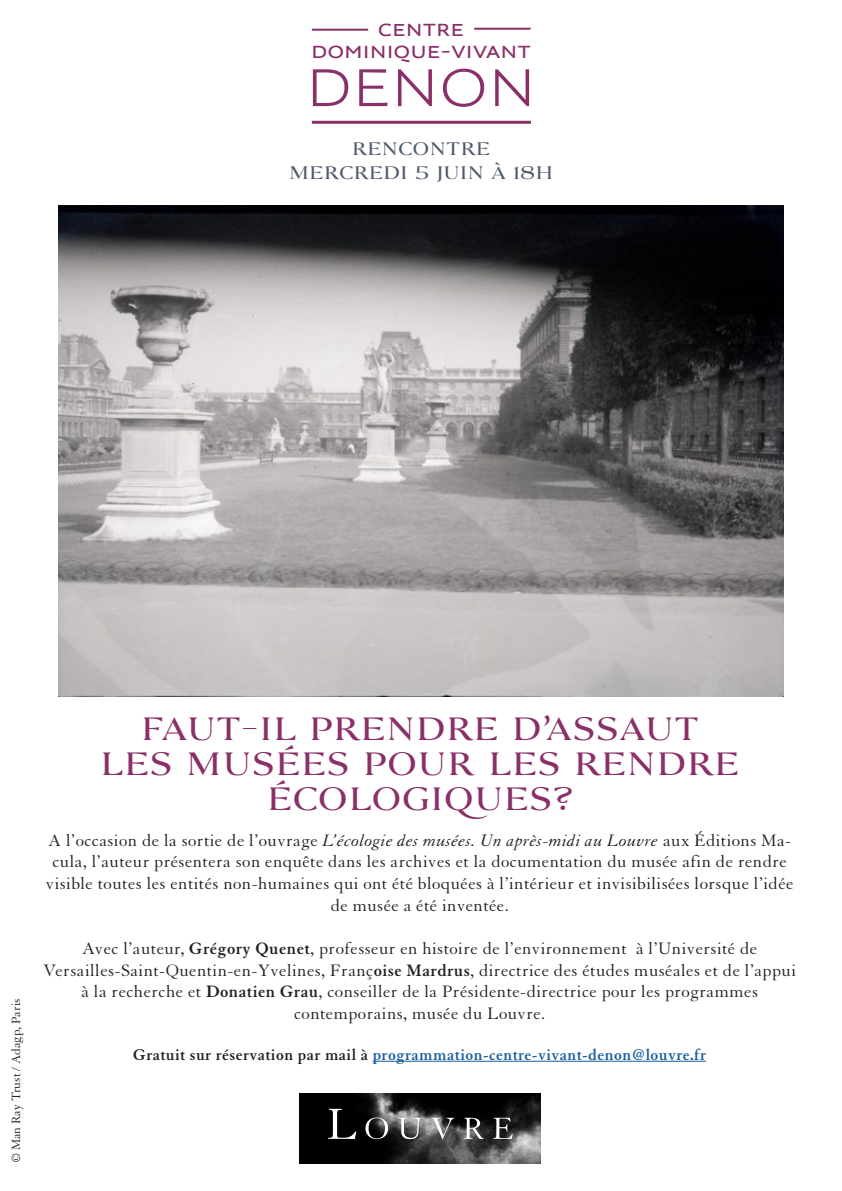
<style>
.page{position:relative;width:842px;height:1191px;background:#fff}
.page>*{position:absolute;margin:0;border:0;box-sizing:border-box;transform-origin:0 0}
.t1{font:52.5px "Louvre Sans Reg";color:#8a2f68}
.t2{font:32px "Louvre Serif Med";color:#8a2f68}
.t3{font:18px/21.6px "Granjon LT Std";letter-spacing:.025em;color:#231f20;text-align:center}
.t4{font:18px "Louvre Serif Med";color:#505b6d}
.t5{font:18px "Louvre Serif Med";color:#505b6d}
.t6{font:17.3px "Louvre Sans Med";color:#8a2f68}
.t7{font:700 17px "Granjon LT Std";letter-spacing:.025em;color:#175d9e}
.t8{font:13px "Granjon LT Std";color:#231f20}
.s1{font-style:italic}
.s2{font-weight:700}
.s3{color:#231f20}
</style>
<div class="page">
<hr style="left:373px;top:1060px;width:333px;height:1px;background:#175d9e">
<img style="left:299px;top:1093px;width:241px;height:70px">
<svg style="left:328px;top:1096px;width:185px;height:45px;background:#383838"></svg>
<hr style="left:312px;top:121px;width:219px;height:3px;background:#8a2f68">
<hr style="left:474px;top:28px;width:56px;height:2px;background:#8a2f68">
<hr style="left:312px;top:29px;width:56px;height:2px;background:#8a2f68">
<img style="left:59px;top:206px;width:724px;height:490px">
<p class="t6" style="left:378px;top:18px;width:88px">CENTRE</p>
<p class="t6" style="left:311px;top:40px;width:221px">DOMINIQUE-VIVANT</p>
<p class="t1" style="left:306px;top:54px;width:232px">DENON</p>
<p class="t5" style="left:352px;top:137px;width:140px">RENCONTRE</p>
<p class="t4" style="left:289px;top:161px;width:266px">MERCREDI 5 JUIN À 18H</p>
<p class="t8" style="left:9px;top:1163px;width:166px;rotate:-90deg">© Man Ray Trust / Adagp, Paris</p>
<p class="t2" style="left:141px;top:708px;width:560px">FAUT-IL PRENDRE D’ASSAUT</p>
<p class="t2" style="left:100px;top:743px;width:641px">LES MUSÉES POUR LES RENDRE</p>
<p class="t2" style="left:267px;top:778px;width:307px">ÉCOLOGIQUES?</p>
<p class="t3" style="left:46px;top:830px;width:749px">A l’occasion de la sortie de l’ouvrage <span class="s1">L’écologie des musées. Un après-midi au Louvre</span> aux Éditions Ma&shy;cula, l’auteur présentera son enquête dans les archives et la documentation du musée afin de rendre visible toutes les entités non-humaines qui ont été bloquées à l’intérieur et invisibilisées lorsque l’idée de musée a été inventée.</p>
<p class="t3" style="left:82px;top:938px;width:676px">Avec l’auteur, <span class="s2">Grégory Quenet</span>, professeur en histoire de l’environnement à l’Université de</p>
<p class="t3" style="left:43px;top:959px;width:754px">Versailles-Saint-Quentin-en-Yvelines, Franç<span class="s2">oise Mardrus</span>, directrice des études muséales et de l’appui à la recherche et <span class="s2">Donatien Grau</span>, conseiller de la Présidente-directrice pour les programmes</p>
<p class="t3" style="left:294px;top:1002px;width:253px">contemporains, musée du Louvre.</p>
<p class="t7" style="left:133px;top:1045px;width:574px"><span class="s3">Gratuit sur réservation par mail à</span> programmation-centre-vivant-denon@louvre.fr</p>
</div>
